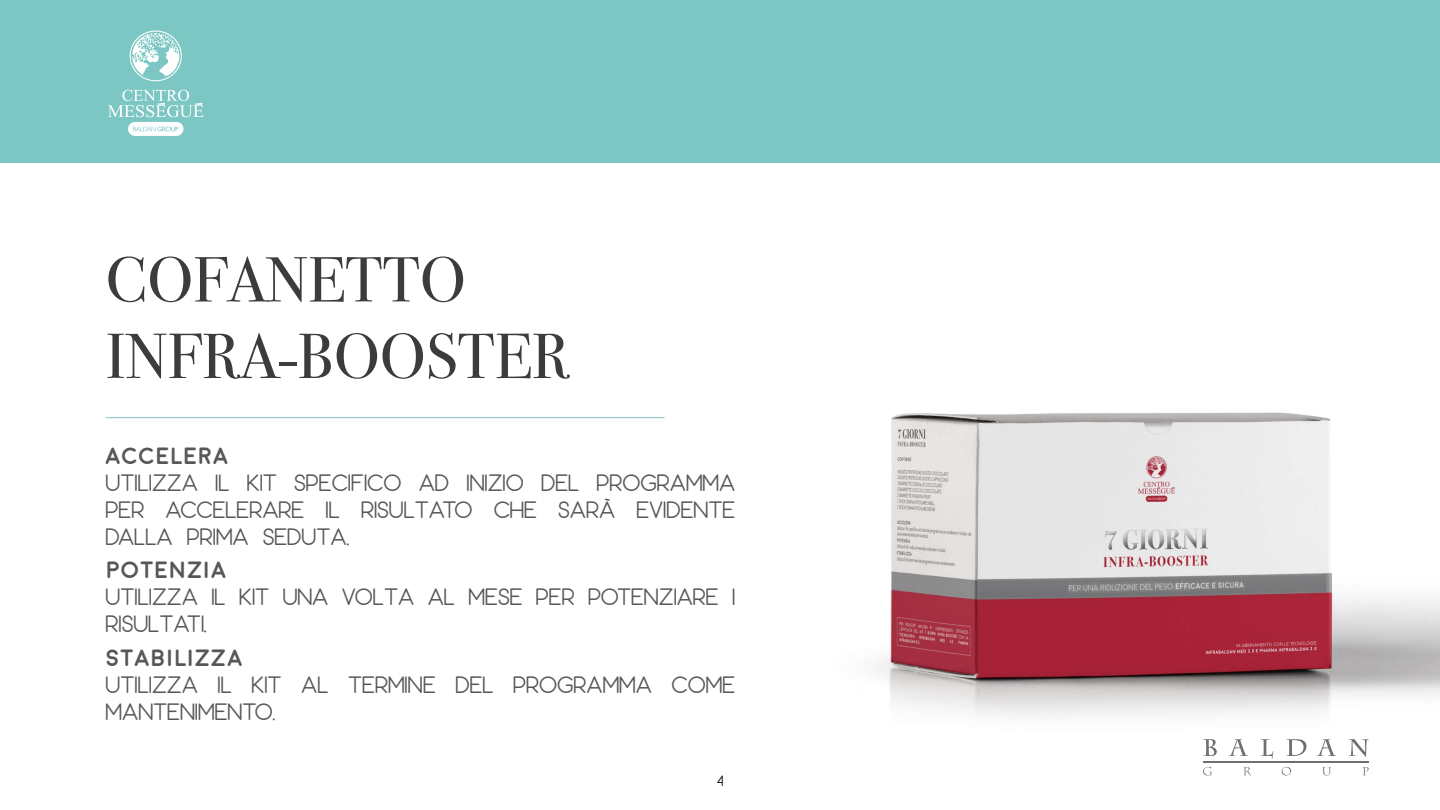
<style>
.page{position:relative;width:1440px;height:810px;background:#fff}
.page>*{position:absolute;margin:0;border:0;box-sizing:border-box;transform-origin:0 0}
.t1{font:63.75px/76.5px "Bodoni Svty Two ITCTT";color:#3c3c3b}
.t2{font:23.55px/26.9px "Moon 2.0";color:#575756}
.t3{font:700 23.55px "Moon";color:#575756}
.t4{font:300 15px "Moon";color:#000}
</style>
<div class="page">
<div style="left:0;top:0;width:1440px;height:162px;background:#7cc7c3"></div>
<svg style="left:130px;top:31px;width:52px;height:50px"></svg>
<svg style="left:108px;top:90px;width:96px;height:27px"></svg>
<div style="left:128px;top:122px;width:55px;height:14px;background:#fff;border-radius:7px"></div>
<svg style="left:133px;top:127px;width:45px;height:4px"></svg>
<hr style="left:106px;top:417px;width:559px;height:1px;background:#7cc7c3">
<img style="left:879px;top:412px;width:561px;height:345px">
<svg style="left:1203px;top:739px;width:14px;height:17px"></svg>
<svg style="left:1229px;top:739px;width:19px;height:17px"></svg>
<svg style="left:1261px;top:739px;width:13px;height:20px"></svg>
<svg style="left:1286px;top:739px;width:20px;height:17px"></svg>
<svg style="left:1317px;top:739px;width:19px;height:17px"></svg>
<svg style="left:1349px;top:739px;width:20px;height:18px"></svg>
<svg style="left:1203px;top:766px;width:9px;height:9px"></svg>
<svg style="left:1243px;top:767px;width:8px;height:9px"></svg>
<svg style="left:1282px;top:767px;width:9px;height:8px"></svg>
<svg style="left:1322px;top:767px;width:9px;height:8px"></svg>
<svg style="left:1363px;top:767px;width:6px;height:8px"></svg>
<hr style="left:1203px;top:761px;width:166px;height:2px;background:#706f6f">
<h1 class="t1" style="left:106px;top:235px;width:465px">COFANETTO<br>INFRA-BOOSTER</h1>
<p class="t3" style="left:106px;top:444px;width:125px">ACCELERA</p>
<p class="t2" style="left:106px;top:470px;width:631px;text-align:justify">UTILIZZA IL KIT SPECIFICO AD INIZIO DEL PROGRAMMA PER ACCELERARE IL RISULTATO CHE SARÀ EVIDENTE DALLA PRIMA SEDUTA.</p>
<p class="t3" style="left:106px;top:559px;width:122px">POTENZIA</p>
<p class="t2" style="left:106px;top:584px;width:631px">UTILIZZA IL KIT UNA VOLTA AL MESE PER POTENZIARE I<br>RISULTATI.</p>
<p class="t3" style="left:106px;top:646px;width:139px">STABILIZZA</p>
<p class="t2" style="left:106px;top:672px;width:631px">UTILIZZA IL KIT AL TERMINE DEL PROGRAMMA COME<br>MANTENIMENTO.</p>
<p class="t4" style="left:716px;top:773px;width:10px">4</p>
</div>
